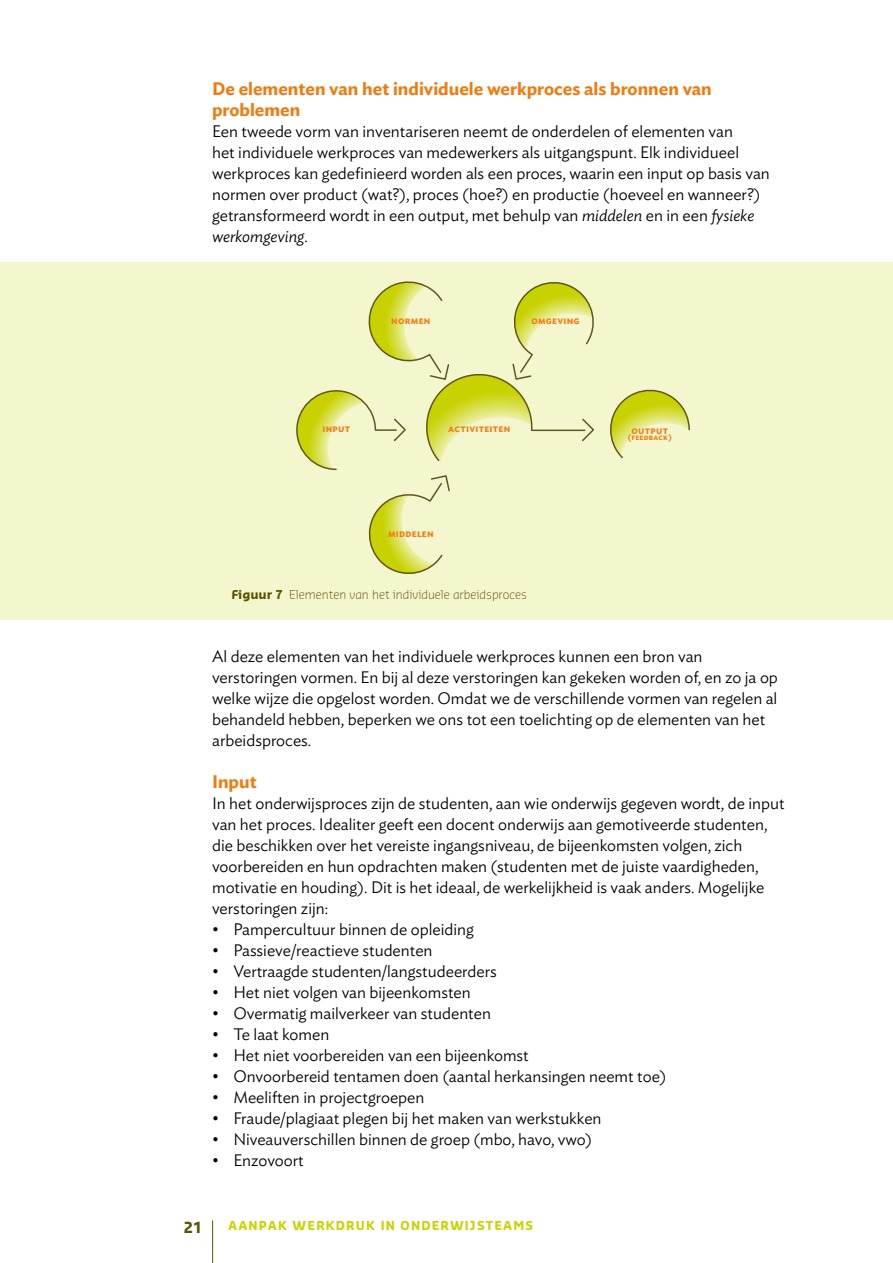
<style>
.page{position:relative;width:893px;height:1263px;background:#fff}
.page>*{position:absolute;margin:0;border:0;box-sizing:border-box;transform-origin:0 0}
.t1{font:600 18px/21px "Ideal Sans";color:#ef7b10}
.t2{font:300 16.5px/21px "Ideal Sans";color:#000}
.t3{font:700 15px "Sansa Pro";color:#595403}
.t4{font:300 12px "Sansa Pro";color:#595403}
.t5{font:700 12px "Sansa Pro";letter-spacing:.1em;color:#c8d300}
.t6{font:600 10.5px "Ideal Sans";letter-spacing:.025em;color:#ee7e13}
.t7{font:600 8.4px "Ideal Sans";letter-spacing:.025em;color:#ee7e13}
.s1{font-style:italic}
.s2{font-weight:700}
</style>
<div class="page">
<div style="left:0;top:262px;width:893px;height:358px;background:#f4f6cd"></div>
<hr style="left:212px;top:1220px;width:1px;height:43px;background:#595403">
<svg style="left:296px;top:281px;width:298px;height:293px"></svg>
<svg style="left:610px;top:389px;width:80px;height:69px"></svg>
<hr style="left:532px;top:430px;width:53px;height:1px;background:#5c571c">
<p class="t1" style="left:212px;top:76px;width:501px">De elementen van het individuele werkproces als bronnen van problemen</p>
<p class="t2" style="left:212px;top:119px;width:559px">Een tweede vorm van inventariseren neemt de onderdelen of elementen van<br>het individuele werkproces van medewerkers als uitgangspunt. Elk individueel werkproces kan gedefinieerd worden als een proces, waarin een input op basis van normen over product (wat?), proces (hoe?) en productie (hoeveel en wanneer?) getransformeerd wordt in een output, met behulp van <span class="s1">middelen</span> en in een <span class="s1">fysieke werkomgeving</span>.</p>
<p class="t6" style="left:391px;top:312px;width:41px">normen</p>
<p class="t6" style="left:531px;top:312px;width:50px">omgeving</p>
<p class="t6" style="left:323px;top:420px;width:29px">input</p>
<p class="t6" style="left:448px;top:420px;width:64px">activiteiten</p>
<p class="t6" style="left:631px;top:422px;width:38px">output</p>
<p class="t7" style="left:628px;top:431px;width:46px">(feedback)</p>
<p class="t6" style="left:388px;top:525px;width:47px">middelen</p>
<p class="t4" style="left:231px;top:586px;width:297px"><span class="s2">Figuur 7</span> Elementen van het individuele arbeidsproces</p>
<p class="t2" style="left:212px;top:644px;width:567px">Al deze elementen van het individuele werkproces kunnen een bron van verstoringen vormen. En bij al deze verstoringen kan gekeken worden of, en zo ja op welke wijze die opgelost worden. Omdat we de verschillende vormen van regelen al behandeld hebben, beperken we ons tot een toelichting op de elementen van het arbeidsproces.</p>
<p class="t1" style="left:212px;top:769px;width:46px">Input</p>
<p class="t2" style="left:212px;top:791px;width:574px">In het onderwijsproces zijn de studenten, aan wie onderwijs gegeven wordt, de input van het proces. Idealiter geeft een docent onderwijs aan gemotiveerde studenten, die beschikken over het vereiste ingangsniveau, de bijeenkomsten volgen, zich voorbereiden en hun opdrachten maken (studenten met de juiste vaardigheden, motivatie en houding). Dit is het ideaal, de werkelijkheid is vaak anders. Mogelijke verstoringen zijn:</p>
<p class="t2" style="left:212px;top:917px;width:263px">• Pampercultuur binnen de opleiding</p>
<p class="t2" style="left:212px;top:938px;width:222px">• Passieve/reactieve studenten</p>
<p class="t2" style="left:212px;top:959px;width:286px">• Vertraagde studenten/langstudeerders</p>
<p class="t2" style="left:212px;top:980px;width:260px">• Het niet volgen van bijeenkomsten</p>
<p class="t2" style="left:212px;top:1001px;width:280px">• Overmatig mailverkeer van studenten</p>
<p class="t2" style="left:212px;top:1022px;width:119px">• Te laat komen</p>
<p class="t2" style="left:212px;top:1043px;width:318px">• Het niet voorbereiden van een bijeenkomst</p>
<p class="t2" style="left:212px;top:1064px;width:456px">• Onvoorbereid tentamen doen (aantal herkansingen neemt toe)</p>
<p class="t2" style="left:212px;top:1085px;width:214px">• Meeliften in projectgroepen</p>
<p class="t2" style="left:212px;top:1106px;width:391px">• Fraude/plagiaat plegen bij het maken van werkstukken</p>
<p class="t2" style="left:212px;top:1127px;width:381px">• Niveauverschillen binnen de groep (mbo, havo, vwo)</p>
<p class="t2" style="left:212px;top:1148px;width:93px">• Enzovoort</p>
<p class="t3" style="left:184px;top:1217px;width:20px">21</p>
<p class="t5" style="left:228px;top:1218px;width:307px">AANPAK WERKDRUK IN ONDERWIJSTEAMS</p>
</div>
